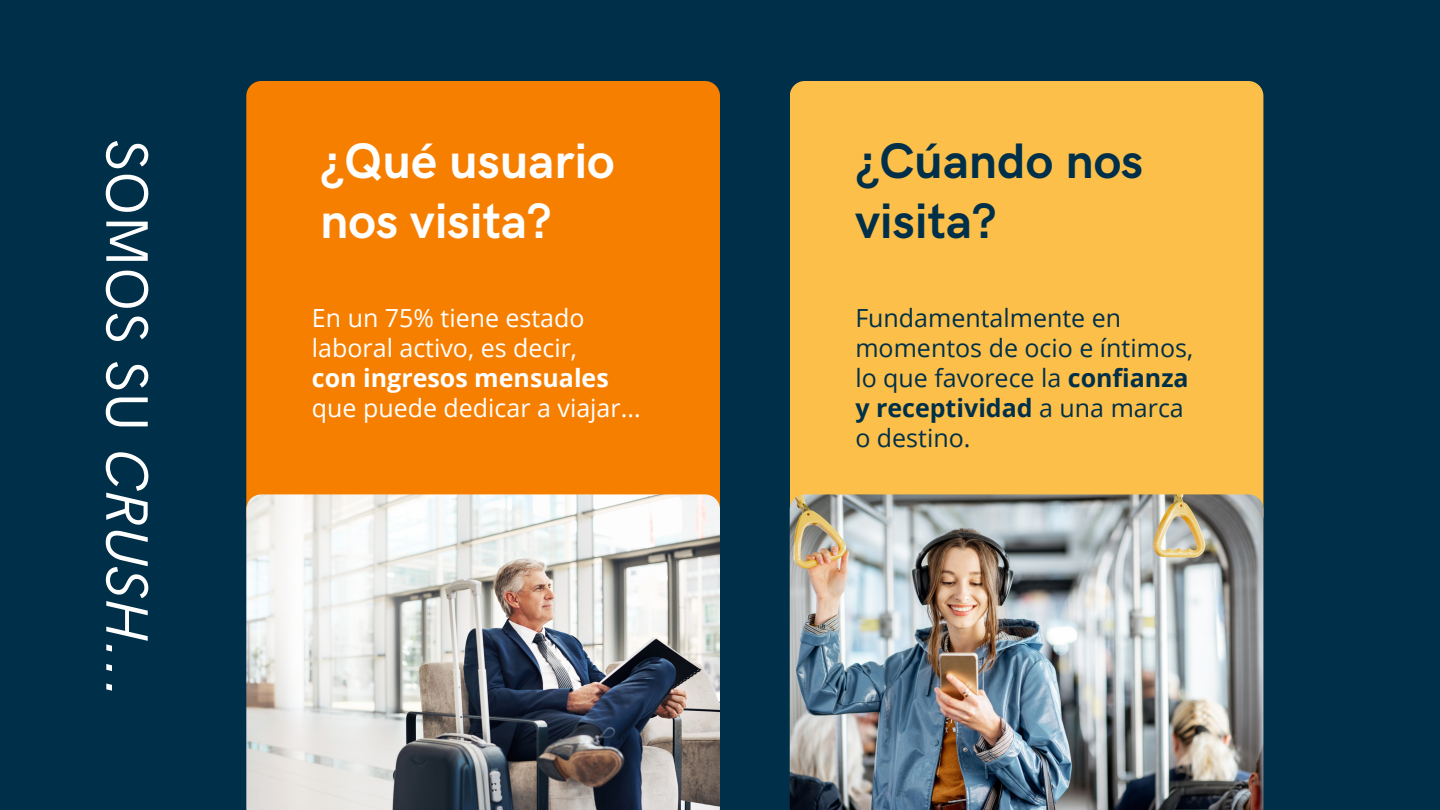
<style>
.page{position:relative;width:1440px;height:810px;background:#003049}
.page>*{position:absolute;margin:0;border:0;box-sizing:border-box;transform-origin:0 0}
.t1{font:italic 60px "HK Grotesk";color:#fff}
.t2{font:700 50px/60px "HK Grotesk";color:#fff}
.t3{font:700 50px/60px "HK Grotesk";color:#003049}
.t4{font:25px/30px "Open Sans";color:#003049}
.t5{font:25px/30px "Open Sans";color:#fff}
.t6{font:700 25px "Open Sans";color:#fff}
.s1{font-style:normal}
.s2{font-weight:700}
</style>
<div class="page">
<div style="left:246px;top:81px;width:474px;height:449px;background:#f77f00;border-radius:15px"></div>
<div style="left:790px;top:81px;width:473px;height:449px;background:#fcbf49;border-radius:15px"></div>
<img style="left:246px;top:494px;width:474px;height:316px">
<img style="left:790px;top:494px;width:473px;height:316px">
<h2 class="t1" style="left:160px;top:139px;width:562px;rotate:90deg"><span class="s1">SOMOS SU</span> CRUSH...</h2>
<p class="t2" style="left:320px;top:133px;width:296px">¿Qué usuario nos visita?</p>
<p class="t5" style="left:312px;top:303px;width:274px">En un 75% tiene estado laboral activo, es decir,</p>
<p class="t6" style="left:312px;top:361px;width:298px">con ingresos mensuales</p>
<p class="t5" style="left:312px;top:393px;width:330px">que puede dedicar a viajar...</p>
<p class="t3" style="left:855px;top:133px;width:290px">¿Cúando nos visita?</p>
<p class="t4" style="left:855px;top:303px;width:339px">Fundamentalmente en momentos de ocio e íntimos, lo que favorece la <span class="s2">confianza y receptividad</span> a una marca o destino.</p>
</div>
